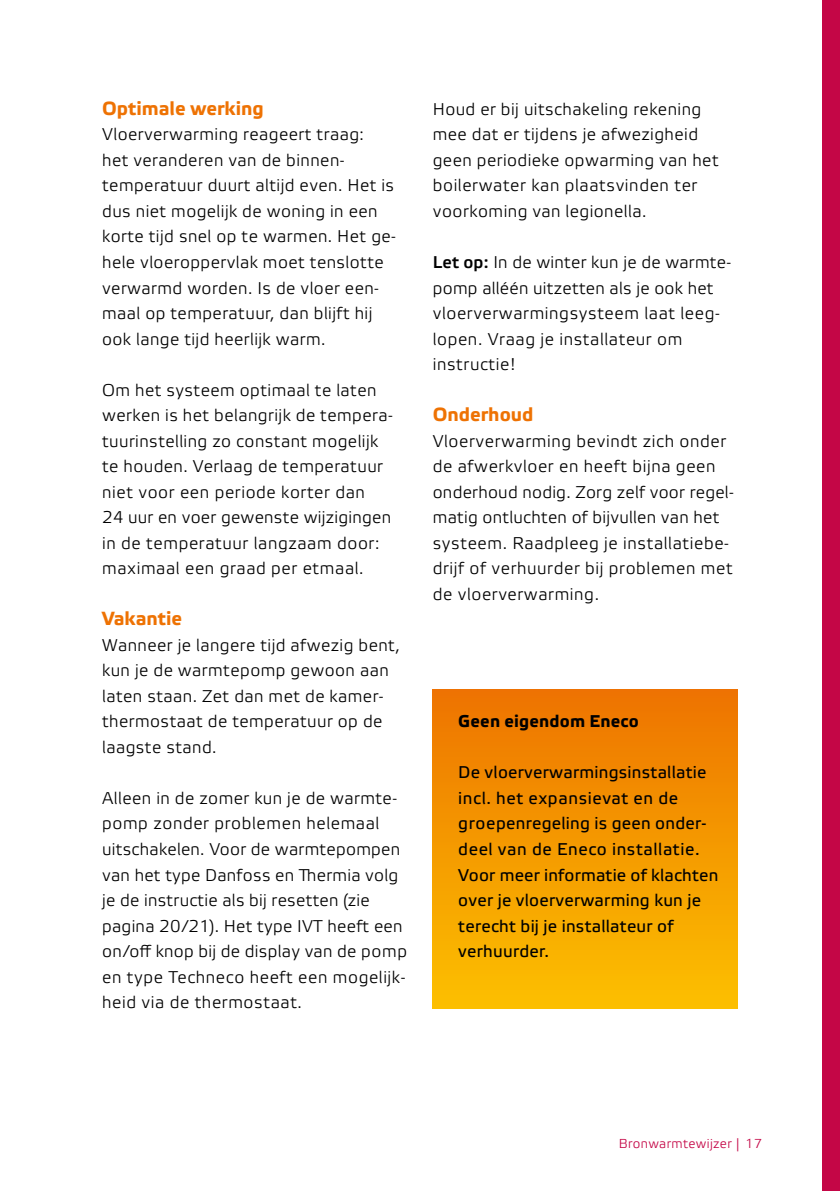
<style>
.page{position:relative;width:840px;height:1191px;background:#fff}
.page>*{position:absolute;margin:0;border:0;box-sizing:border-box;transform-origin:0 0}
.t1{font:700 19px "Etelka Text Pro";color:#ee7203}
.t2{font:17px/25.6px "Etelka Light Pro";letter-spacing:.025em;color:#000}
.t3{font:17px/25.6px "Etelka Text Pro";letter-spacing:.015em;color:#000}
.t4{font:700 17px "Etelka Text Pro";letter-spacing:.015em;color:#000}
.t5{font:13px "Etelka Light Pro";letter-spacing:.025em;color:#c40646}
.s1{font-weight:700}
</style>
<div class="page">
<div style="left:822px;top:0;width:17px;height:1191px;background:#c40646"></div>
<div style="left:432px;top:689px;width:305px;height:319px;background:linear-gradient(to bottom,#ed7300,#fcc000)"></div>
<p class="t1" style="left:102px;top:98px;width:163px">Optimale werking</p>
<p class="t2" style="left:102px;top:123px;width:295px">Vloerverwarming reageert traag:<br>het veranderen van de binnen&shy;temperatuur duurt altijd even. Het is dus niet mogelijk de woning in een korte tijd snel op te warmen. Het ge&shy;hele vloeroppervlak moet tenslotte verwarmd worden. Is de vloer een&shy;maal op temperatuur, dan blijft hij ook lange tijd heerlijk warm.</p>
<p class="t2" style="left:102px;top:378px;width:292px">Om het systeem optimaal te laten werken is het belangrijk de tempera&shy;tuurinstelling zo constant mogelijk te houden. Verlaag de temperatuur niet voor een periode korter dan<br>24 uur en voer gewenste wijzigingen in de temperatuur langzaam door: maximaal een graad per etmaal.</p>
<p class="t1" style="left:102px;top:608px;width:81px">Vakantie</p>
<p class="t2" style="left:102px;top:633px;width:299px">Wanneer je langere tijd afwezig bent, kun je de warmtepomp gewoon aan laten staan. Zet dan met de kamer&shy;thermostaat de temperatuur op de laagste stand.</p>
<p class="t2" style="left:102px;top:786px;width:306px">Alleen in de zomer kun je de warmte&shy;pomp zonder problemen helemaal uitschakelen. Voor de warmtepompen van het type Danfoss en Thermia volg je de instructie als bij resetten (zie pagina 20/21). Het type IVT heeft een on/off knop bij de display van de pomp en type Techneco heeft een mogelijk&shy;heid via de thermostaat.</p>
<p class="t2" style="left:432px;top:97px;width:287px">Houd er bij uitschakeling rekening mee dat er tijdens je afwezigheid geen periodieke opwarming van het boilerwater kan plaatsvinden ter voorkoming van legionella.</p>
<p class="t2" style="left:432px;top:250px;width:298px"><span class="s1">Let op:</span> In de winter kun je de warmte&shy;pomp alléén uitzetten als je ook het vloerverwarmingsysteem laat leeg&shy;lopen. Vraag je installateur om instructie!</p>
<p class="t1" style="left:432px;top:404px;width:102px">Onderhoud</p>
<p class="t2" style="left:432px;top:429px;width:301px">Vloerverwarming bevindt zich onder de afwerkvloer en heeft bijna geen onderhoud nodig. Zorg zelf voor regel&shy;matig ontluchten of bijvullen van het systeem. Raadpleeg je installatiebe&shy;drijf of verhuurder bij problemen met de vloerverwarming.</p>
<p class="t4" style="left:458px;top:712px;width:182px">Geen eigendom Eneco</p>
<p class="t3" style="left:458px;top:760px;width:261px">De vloerverwarmingsinstallatie incl. het expansievat en de groepenregeling is geen onder&shy;deel van de Eneco installatie.<br>Voor meer informatie of klachten over je vloerverwarming kun je terecht bij je installateur of verhuurder.</p>
<p class="t5" style="left:618px;top:1137px;width:144px">Bronwarmtewijzer | 17</p>
</div>
